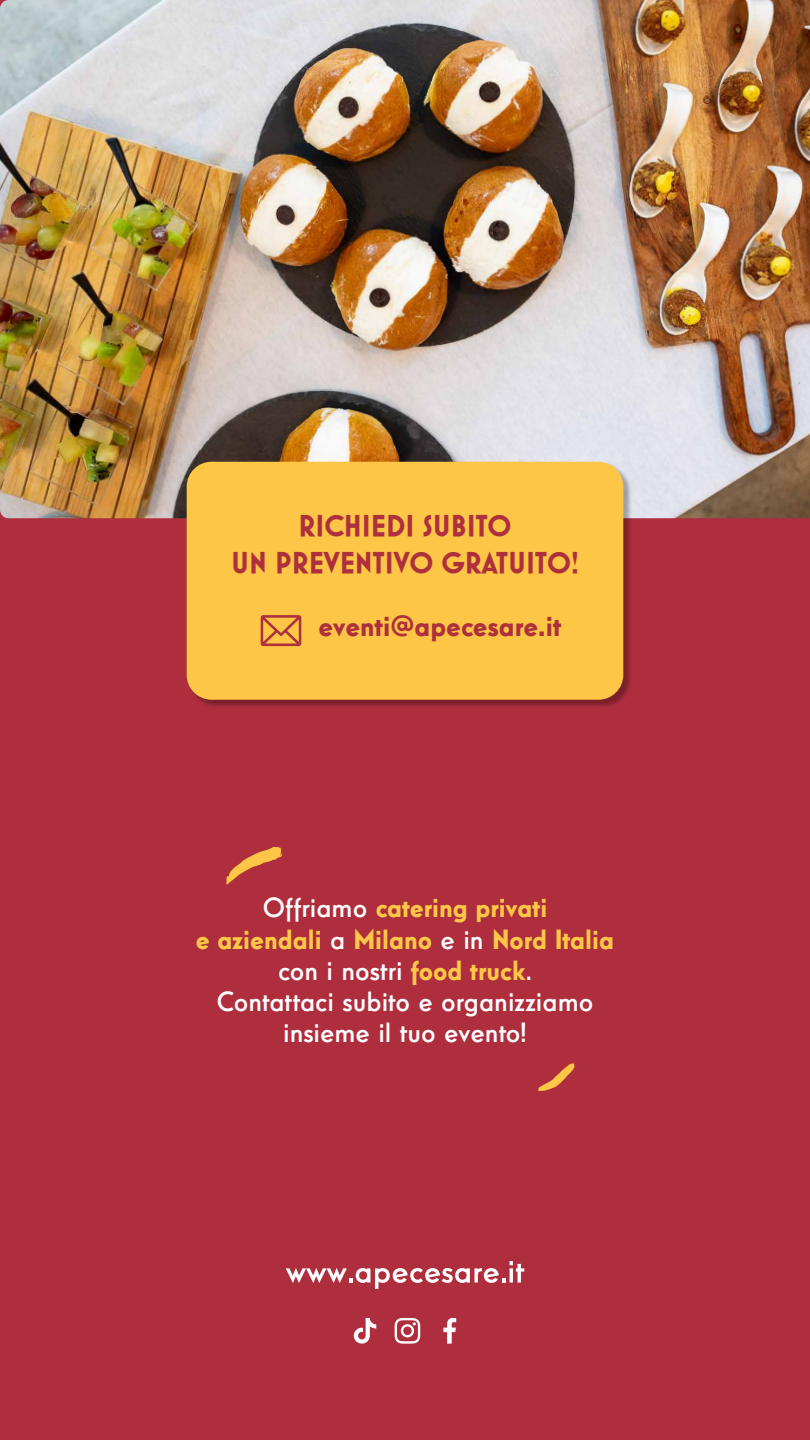
<style>
.page{position:relative;width:810px;height:1440px;background:#af2e3d}
.page>*{position:absolute;margin:0;border:0;box-sizing:border-box;transform-origin:0 0}
.t1{font:700 30.67px/36.8px "Mostra One";color:#af303d;text-align:center}
.t2{font:700 28.5px "Windlesham Pro";color:#af303d}
.t3{font:500 27px/31.2px "Windlesham Pro";color:#fff;text-align:center}
.s1{font-weight:700;color:#fdc747}
</style>
<div class="page">
<img style="left:0;top:0;width:810px;height:518px">
<svg style="left:286px;top:1261px;width:238px;height:28px"></svg>
<svg style="left:395px;top:1318px;width:25px;height:26px"></svg>
<svg style="left:353px;top:1318px;width:23px;height:26px"></svg>
<svg style="left:443px;top:1318px;width:13px;height:26px"></svg>
<div style="left:188px;top:463px;width:445px;height:246px;background:#000;opacity:.3"></div>
<div style="left:187px;top:462px;width:436px;height:238px;background:#fdc646;border-radius:25px"></div>
<svg style="left:261px;top:615px;width:40px;height:31px"></svg>
<svg style="left:538px;top:1063px;width:37px;height:28px"></svg>
<svg style="left:226px;top:847px;width:56px;height:38px"></svg>
<p class="t1" style="left:231px;top:507px;width:349px">RICHIEDI SUBITO<br>UN PREVENTIVO GRATUITO!</p>
<p class="t2" style="left:318px;top:607px;width:245px">eventi@apecesare.it</p>
<p class="t3" style="left:196px;top:892px;width:420px">Offriamo <span class="s1">catering privati<br>e aziendali</span> a <span class="s1">Milano</span> e in <span class="s1">Nord Italia </span>con i nostri <span class="s1">food truck</span>.<br>Contattaci subito e organizziamo insieme il tuo evento!</p>
</div>
